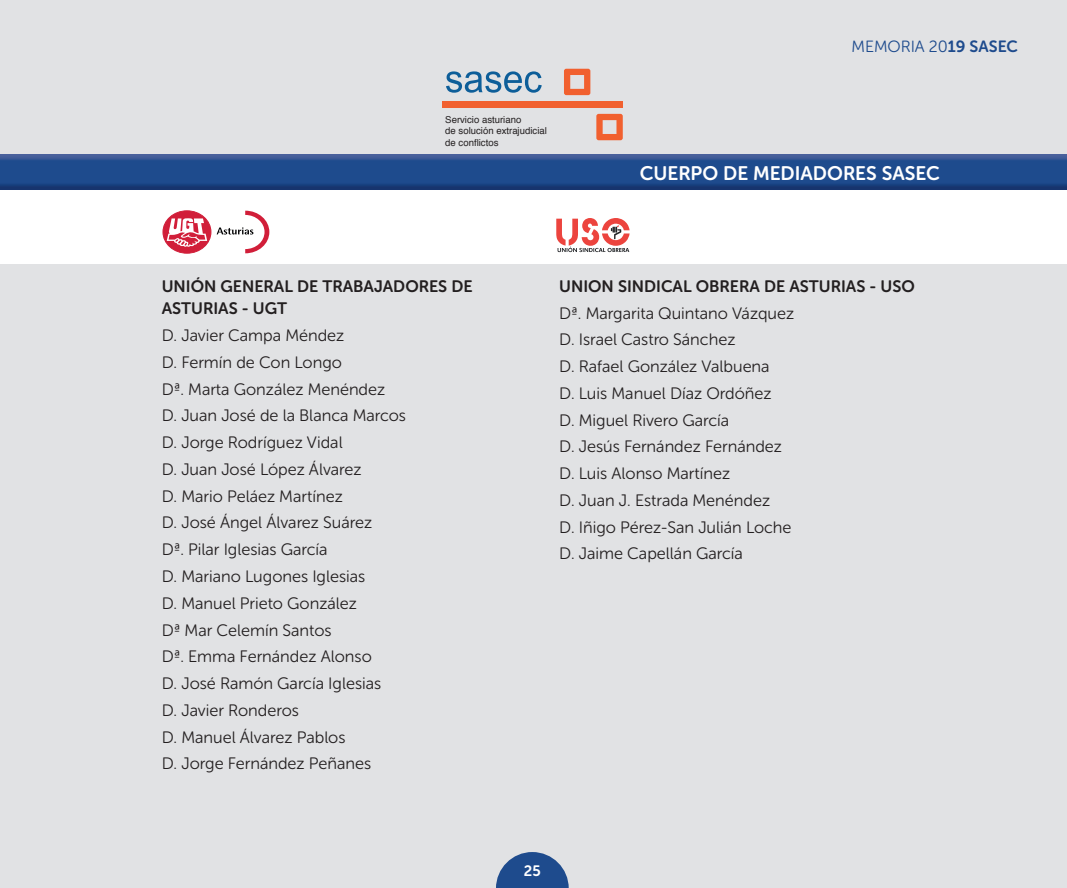
<style>
.page{position:relative;width:1067px;height:888px;background:#fff}
.page>*{position:absolute;margin:0;border:0;box-sizing:border-box;transform-origin:0 0}
.t1{font:19.5px "Museo Sans Rounded 700";color:#fff}
.t2{font:16.5px/26.7px "Museo Sans Rounded 300";color:#231f20}
.t3{font:16.5px/22.5px "Museo Sans Rounded 700";color:#231f20}
.t4{font:16.2px "Museo Sans Rounded 300";color:#1e4b8d}
.t5{font:15px "Museo Sans Rounded 700";color:#fff}
.t6{font:9.6px/11.6px "Helvetica";color:#231f20}
.s1{font-family:"Museo Sans Rounded 700";color:#ed028c}
.s2{font-family:"Museo Sans Rounded 700"}
</style>
<div class="page">
<div style="left:0;top:0;width:1066px;height:888px;background:#e1e2e4"></div>
<div style="left:0;top:165px;width:1066px;height:99px;background:#fff"></div>
<img style="left:0;top:154px;width:1066px;height:35px">
<svg style="left:162px;top:210px;width:50px;height:44px"></svg>
<div style="left:162px;top:210px;width:50px;height:44px;border:1px solid #fff;border-radius:50%"></div>
<div style="left:163px;top:211px;width:48px;height:42px;background:#d11e39;border-radius:50%"></div>
<div style="left:163px;top:211px;width:48px;height:42px;border:1px solid #d11e39;border-radius:50%"></div>
<svg style="left:167px;top:218px;width:40px;height:29px"></svg>
<svg style="left:216px;top:211px;width:53px;height:42px"></svg>
<svg style="left:556px;top:218px;width:74px;height:34px"></svg>
<svg style="left:496px;top:852px;width:72px;height:36px"></svg>
<svg style="left:446px;top:71px;width:95px;height:22px"></svg>
<svg style="left:564px;top:69px;width:26px;height:26px"></svg>
<svg style="left:596px;top:114px;width:26px;height:26px"></svg>
<div style="left:441px;top:101px;width:181px;height:7px;background:#f1602f"></div>
<p class="t6" style="left:445px;top:114px;width:103px">Servicio asturiano<br>de solución extrajudicial de conflictos</p>
<p class="t4" style="left:819px;top:37px;width:168px">MEMORIA <span class="s1">20</span><span class="s2">19</span> <span class="s1">SASEC</span></p>
<p class="t4" style="left:851px;top:37px;width:168px">MEMORIA 20<span class="s2">19 SASEC</span></p>
<p class="t1" style="left:639px;top:163px;width:301px">CUERPO DE MEDIADORES SASEC</p>
<p class="t3" style="left:162px;top:275px;width:312px">UNIÓN GENERAL DE TRABAJADORES DE<br>ASTURIAS - UGT</p>
<p class="t2" style="left:162px;top:322px;width:246px">D. Javier Campa Méndez<br>D. Fermín de Con Longo<br>Dª. Marta González Menéndez<br>D. Juan José de la Blanca Marcos<br>D. Jorge Rodríguez Vidal<br>D. Juan José López Álvarez<br>D. Mario Peláez Martínez<br>D. José Ángel Álvarez Suárez<br>Dª. Pilar Iglesias García<br>D. Mariano Lugones Iglesias<br>D. Manuel Prieto González<br>Dª Mar Celemín Santos<br>Dª. Emma Fernández Alonso<br>D. José Ramón García Iglesias<br>D. Javier Ronderos<br>D. Manuel Álvarez Pablos<br>D. Jorge Fernández Peñanes</p>
<p class="t3" style="left:559px;top:275px;width:357px">UNION SINDICAL OBRERA DE ASTURIAS - USO</p>
<p class="t2" style="left:559px;top:300px;width:236px">Dª. Margarita Quintano Vázquez<br>D. Israel Castro Sánchez<br>D. Rafael González Valbuena<br>D. Luis Manuel Díaz Ordóñez<br>D. Miguel Rivero García<br>D. Jesús Fernández Fernández<br>D. Luis Alonso Martínez<br>D. Juan J. Estrada Menéndez<br>D. Iñigo Pérez-San Julián Loche<br>D. Jaime Capellán García</p>
<p class="t5" style="left:524px;top:862px;width:18px">25</p>
</div>
